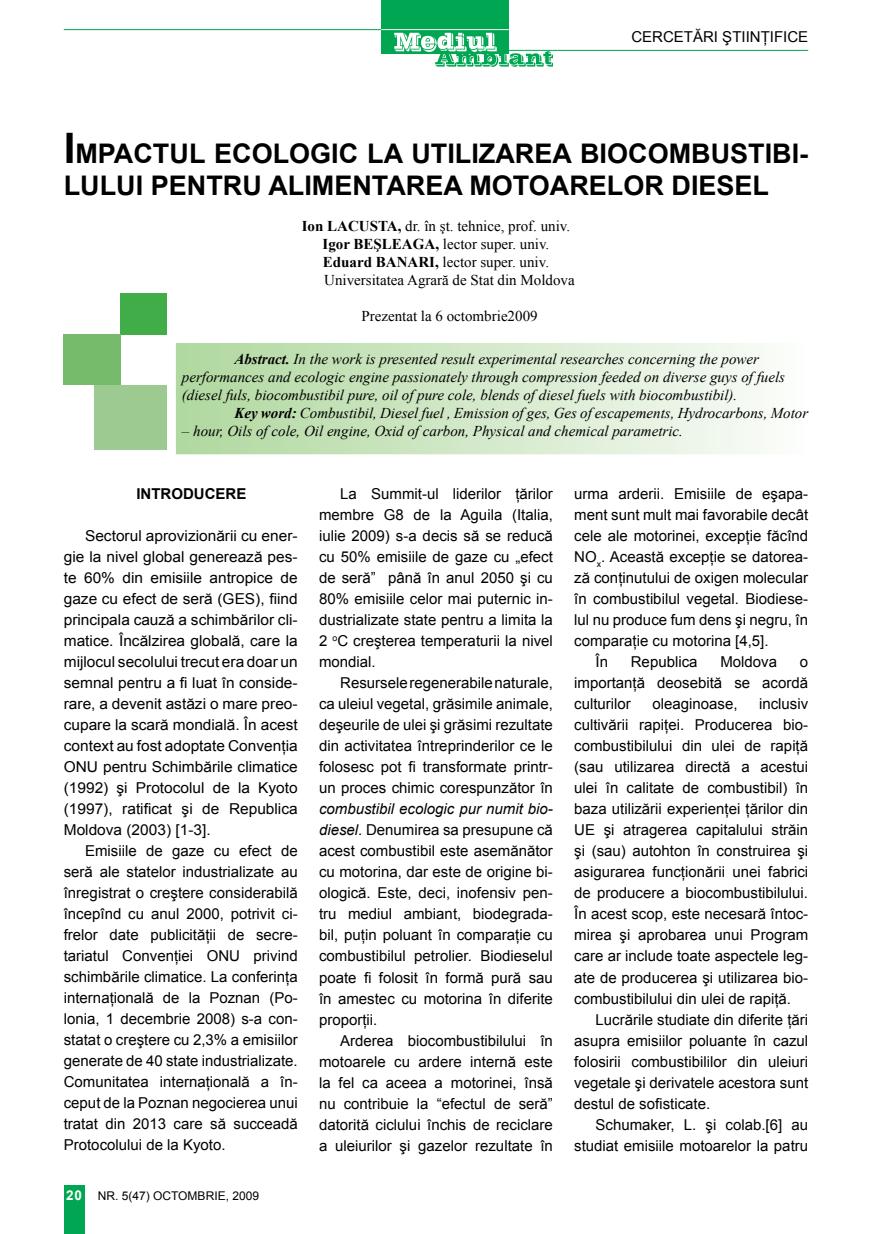
<style>
.page{position:relative;width:872px;height:1234px;background:#fff}
.page>*{position:absolute;margin:0;border:0;box-sizing:border-box;transform-origin:0 0}
.t1{font:700 27px/32.4px "Arial";color:#000}
.t2{font:15px/21px "Arial";color:#000;text-align:justify}
.t3{font:italic 15px/18px "Times New Roman";color:#000}
.t4{font:15px/18px "Times New Roman";color:#000}
.t5{font:700 15px "Times New Roman";color:#000}
.t6{font:700 15px "Arial";color:#000}
.t7{font:12px "Arial";color:#000}
.s1{font-size:42px}
.s2{font-weight:700}
.s3{font-weight:700;font-size:13.5px;color:#fff}
.s4{font-style:italic}
</style>
<div class="page">
<div style="left:64px;top:1185px;width:21px;height:48px;background:#00a651"></div>
<div style="left:381px;top:0;width:128px;height:53px;background:#00a651"></div>
<hr style="left:487px;top:50px;width:321px;height:1px;background:#00a651">
<hr style="left:64px;top:29px;width:317px;height:1px;background:#00a651">
<svg style="left:394px;top:33px;width:159px;height:34px"></svg>
<hr style="left:381px;top:29px;width:127px;height:1px;background:#fff">
<div style="left:121px;top:293px;width:46px;height:41px;background:#41ad49"></div>
<svg style="left:176px;top:343px;width:587px;height:111px;background:#d2e8c9"></svg>
<div style="left:64px;top:334px;width:57px;height:51px;background:#76bb6b"></div>
<div style="left:94px;top:385px;width:73px;height:65px;background:#9cca91"></div>
<p class="t2" style="left:631px;top:27px;width:178px">cercetări ştiinţifice</p>
<h1 class="t1" style="left:64px;top:138px;width:746px"><span class="s1">I</span>MPACTUL ECOLOG IC LA UTILIZAREA BIOCOMBUSTIBI-<br>LULUI PENTRU ALIMENTAREA MOTOARELOR DIESEL</h1>
<p class="t5" style="left:302px;top:215px;width:48px">Ion LACU</p>
<p class="t4" style="left:322px;top:217px;width:249px;text-indent:47px"><span class="s2">StA,</span> dr. în şt. tehnice, prof. univ.<br><span class="s2">Igor bEŞLEAGA</span></p>
<p class="t4" style="left:435px;top:235px;width:115px"><span class="s2">,</span> lector super. univ.</p>
<p class="t4" style="left:324px;top:253px;width:252px;text-indent:111px"><span class="s2">,</span> lector super. univ.<br>Universitatea Agrară de Stat din Moldova</p>
<p class="t4" style="left:361px;top:307px;width:178px">Prezentat la 6 octombrie2009</p>
<p class="t3" style="left:182px;top:350px;width:604px;text-indent:52px"><span class="s2">Abstract.</span> In the work is presented result experimental researches concerning the power performances and ecologic engine passionately through compression feeded on diverse guys of fuels (diesel fuls, biocombustibil pure, oil of pure cole, blends of diesel fuels with biocombustibil).</p>
<p class="t3" style="left:234px;top:404px;width:575px"><span class="s2">Key word:</span> Combustibil, Diesel fuel , Emission of ges, Ges of escapements, Hydrocarbons, Motor</p>
<p class="t3" style="left:182px;top:422px;width:502px">– hour, Oils of cole, Oil engine, Oxid of carbon, Physical and chemical parametric.</p>
<p class="t5" style="left:323px;top:251px;width:64px">Eduard BANARI</p>
<p class="t6" style="left:136px;top:483px;width:111px">INTRODUCERE</p>
<p class="t2" style="left:64px;top:525px;width:235px;text-indent:21px">Sectorul aprovizionării cu ener&shy;gie la nivel global generează pes&shy;te 60% din emisiile antropice de gaze cu efect de seră (g es), fiind principala cauză a schimbărilor cli&shy;matice. Încălzirea globală, care la mijlocul secolului trecut era doar un semnal pentru a fi luat în conside&shy;rare, a devenit astăzi o mare preo&shy;cupare la scară mondială. În acest context au fost adoptate Convenţia onu pentru Schimbările climatice (1992) şi Protocolul de la Kyoto (1997), ratificat şi de Republica Moldova (2003) [1-3].</p>
<p class="t2" style="left:64px;top:840px;width:236px;text-indent:21px">Emisiile de gaze cu efect de seră ale statelor industrializate au înregistrat o creştere considerabilă începînd cu anul 2000, potrivit ci&shy;frelor date publicităţii de secre&shy;tariatul Convenţiei ON U privind schimbările climatice. La conferinţa internaţională de la Poznan (Po&shy;lonia, 1 decembrie 2008) s-a con&shy;statat o creştere cu 2,3% a emisiilor generate de 40 state industrializate.<br>Comunitatea internaţională a în&shy;ceput de la Poznan negocierea unui tratat din 2013 care să succeadă Protocolului de la Kyoto.</p>
<p class="t7" style="left:66px;top:1187px;width:194px"><span class="s3">20</span> NR. 5(47) octombrie, 2009</p>
<p class="t2" style="left:319px;top:483px;width:236px;text-indent:21px">La Summit-ul liderilor ţărilor membre G8 de la Aguila (Italia, iulie 2009) s-a decis să se reducă cu 50% emisiile de gaze cu „efect de seră” până în anul 2050 şi cu 80% emisiile celor mai puternic in&shy;dustrializate state pentru a limita la 2 <sup>o</sup>C creşterea temperaturii la nivel mondial.</p>
<p class="t2" style="left:319px;top:672px;width:235px;text-indent:21px">Resursele regenerabile naturale, ca uleiul vegetal, grăsimile animale, deşeurile de ulei şi grăsimi rezultate din activitatea întreprinderilor ce le folosesc pot fi transformate printr&shy;un proces chimic corespunzător în</p>
<p class="t2" style="left:319px;top:798px;width:236px"><span class="s4">combustibil ecologic pur numit bio&shy;diesel</span>. Denumirea sa presupune că acest combustibil este asemănător cu motorina, dar este de origine bi&shy;ologică. Este, deci, inofensiv pen&shy;tru mediul ambiant, biodegrada&shy;bil, puţin poluant în comparaţie cu combustibilul petrolier. Biodieselul poate fi folosit în formă pură sau în amestec cu motorina în diferite proporţii.</p>
<p class="t2" style="left:319px;top:1029px;width:235px;text-indent:21px">Arderea biocombustibilului în motoarele cu ardere internă este la fel ca aceea a motorinei, însă nu contribuie la “efectul de seră” datorită ciclului închis de reciclare a uleiurilor şi gazelor rezultate în</p>
<p class="t2" style="left:574px;top:483px;width:235px">urma arderii. Emisiile de eşapa-</p>
<p class="t2" style="left:574px;top:504px;width:235px">ment sunt mult mai favorabile decât</p>
<p class="t2" style="left:574px;top:525px;width:235px">cele ale motorinei, excepţie făcînd</p>
<p class="t2" style="left:574px;top:546px;width:235px">NO<sub>x</sub>. Această excepţie se datorea-</p>
<p class="t2" style="left:574px;top:567px;width:236px">ză conţinutului de oxigen molecular</p>
<p class="t2" style="left:574px;top:588px;width:235px">în combustibilul vegetal. Biodiese-</p>
<p class="t2" style="left:574px;top:609px;width:235px">lul nu produce fum dens şi negru, în</p>
<p class="t2" style="left:574px;top:630px;width:196px">comparaţie cu motorina [4,5].</p>
<p class="t2" style="left:595px;top:651px;width:14px">În</p>
<p class="t2" style="left:631px;top:651px;width:68px">Republica</p>
<p class="t2" style="left:720px;top:651px;width:58px">Moldova</p>
<p class="t2" style="left:574px;top:651px;width:235px;text-indent:226px">o importanţă deosebită se acordă culturilor</p>
<p class="t2" style="left:574px;top:693px;width:235px;text-indent:185px">inclusiv cultivării rapiţei. Producerea bio&shy;combustibilului din ulei de rapiţă (sau utilizarea directă a acestui ulei în calitate de combustibil) în baza utilizării experienţei ţărilor din UE şi atragerea capitalului străin şi (sau) autohton în construirea şi asigurarea funcţionării unei fabrici de producere a biocombustibilului.<br>În acest scop, este necesară întoc&shy;mirea şi aprobarea unui Program care ar include toate aspectele leg&shy;ate de producerea şi utilizarea bio&shy;combustibilului din ulei de rapiţă.</p>
<p class="t2" style="left:574px;top:1008px;width:235px;text-indent:21px">Lucrările studiate din diferite ţări asupra emisiilor poluante în cazul folosirii combustibililor din uleiuri vegetale şi derivatele acestora sunt destul de sofisticate.</p>
<p class="t2" style="left:574px;top:1113px;width:235px;text-align:right">Schumaker, L. şi colab.[6] au studiat emisiile motoarelor la patru</p>
<p class="t2" style="left:652px;top:693px;width:87px">oleaginoase,</p>
</div>
